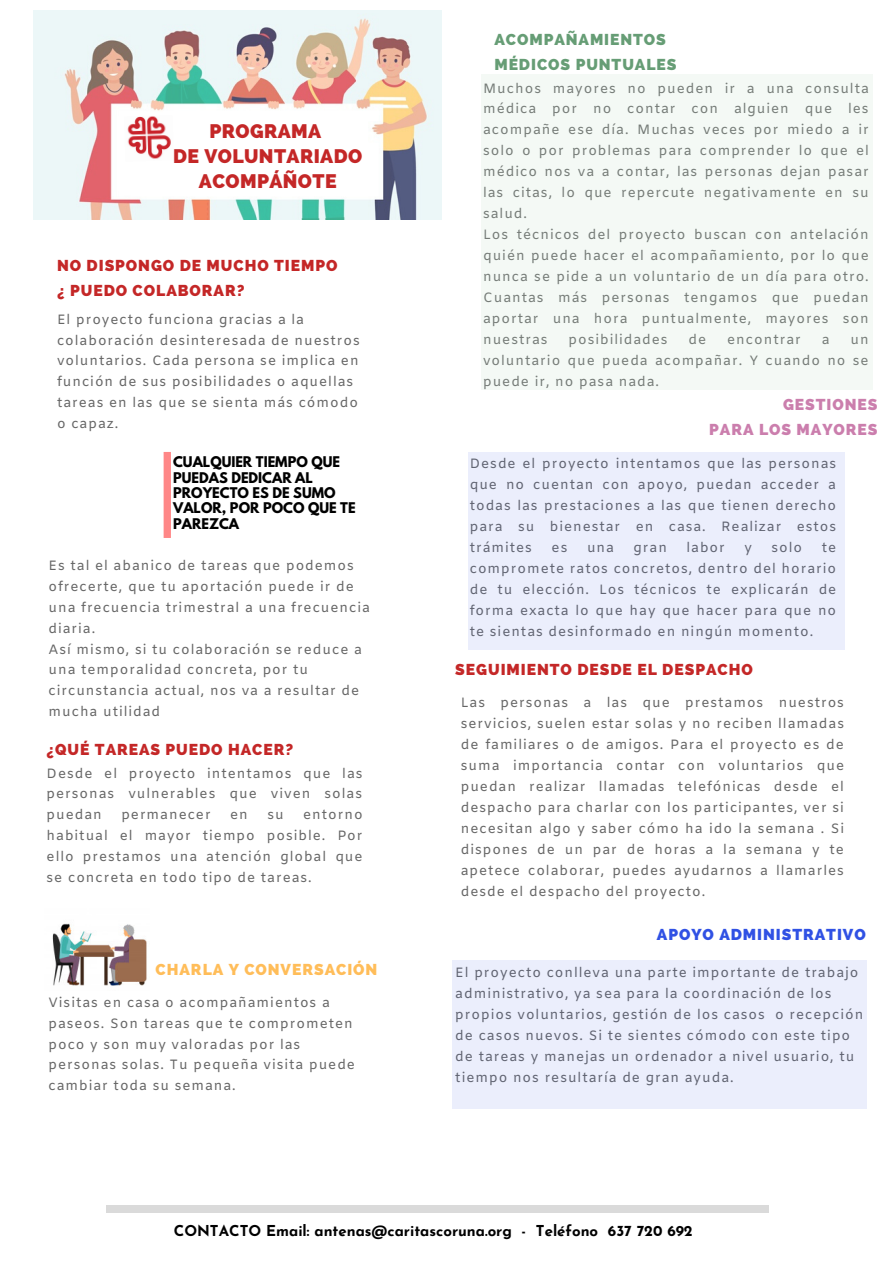
<style>
.page{position:relative;width:894px;height:1264px;background:#fff}
.page>*{position:absolute;margin:0;border:0;box-sizing:border-box;transform-origin:0 0}
.t1{font:800 19.5px/25px "Raleway";letter-spacing:.02em;color:#c42727;text-align:center}
.t2{font:800 15.6px/24.9px "Raleway";letter-spacing:.06em;color:#c42727}
.t3{font:800 15.6px/24.9px "Raleway";letter-spacing:.06em;color:#669d75}
.t4{font:800 15.6px/24.9px "Raleway";letter-spacing:.06em;color:#cb7ead;text-align:right}
.t5{font:800 15.6px "Raleway";letter-spacing:.06em;color:#ffbd59}
.t6{font:800 15.6px "Raleway";letter-spacing:.06em;color:#3051e4}
.t7{font:700 15px "Josefin Sans";color:#000}
.t8{font:13.5px/21px "Amiko";letter-spacing:.07em;color:#666;text-align:justify}
.t9{font:700 13.05px/15.3px "League Spartan";color:#000}
</style>
<div class="page">
<img style="left:34px;top:10px;width:407px;height:210px">
<img style="left:124px;top:115px;width:50px;height:47px">
<svg style="left:163px;top:452px;width:8px;height:86px"></svg>
<div style="left:452px;top:960px;width:414px;height:149px;background:#ebeefc"></div>
<div style="left:468px;top:452px;width:376px;height:197px;background:#ebeefc"></div>
<div style="left:481px;top:74px;width:391px;height:315px;background:#f4f9f5"></div>
<img style="left:52px;top:923px;width:95px;height:63px">
<div style="left:106px;top:1204px;width:662px;height:8px;background:#dadada"></div>
<h1 class="t1" style="left:173px;top:118px;width:190px">PROGRAMA<br>DE VOLUNTARIADO<br>ACOMPÁÑOTE</h1>
<p class="t2" style="left:57px;top:253px;width:282px">NO DISPONGO DE MUCHO TIEMPO ¿ PUEDO COLABORAR?</p>
<p class="t8" style="left:57px;top:310px;width:304px;text-align:left">El proyecto funciona gracias a la colaboración desinteresada de nuestros voluntarios. Cada persona se implica en función de sus posibilidades o aquellas tareas en las que se sienta más cómodo o capaz.</p>
<p class="t9" style="left:173px;top:456px;width:184px">CUALQUIER TIEMPO QUE<br>PUEDAS DEDICAR AL<br>PROYECTO ES DE SUMO<br>VALOR, POR POCO QUE TE<br>PAREZCA</p>
<p class="t8" style="left:48px;top:556px;width:323px;text-align:left">Es tal el abanico de tareas que podemos ofrecerte, que tu aportación puede ir de una frecuencia trimestral a una frecuencia diaria.<br>Así mismo, si tu colaboración se reduce a una temporalidad concreta, por tu circunstancia actual, nos va a resultar de mucha utilidad</p>
<p class="t2" style="left:47px;top:737px;width:248px">¿QUÉ TAREAS PUEDO HACER?</p>
<p class="t8" style="left:47px;top:763px;width:317px">Desde el proyecto intentamos que las personas vulnerables que viven solas puedan</p>
<p class="t8" style="left:47px;top:805px;width:317px;text-indent:256px">entorno habitual el mayor tiempo posible. Por ello prestamos una atención global que se concreta en todo tipo de tareas.</p>
<p class="t8" style="left:121px;top:805px;width:91px">permanecer</p>
<p class="t8" style="left:230px;top:805px;width:19px">en</p>
<p class="t8" style="left:267px;top:805px;width:18px">su</p>
<p class="t5" style="left:156px;top:960px;width:223px">CHARLA Y CONVERSACIÓN</p>
<p class="t8" style="left:48px;top:992px;width:308px;text-align:left">Visitas en casa o acompañamientos a paseos. Son tareas que te comprometen poco y son muy valoradas por las personas solas. Tu pequeña visita puede cambiar toda su semana.</p>
<p class="t3" style="left:494px;top:27px;width:183px">ACOMPAÑAMIENTOS<br>MÉDICOS PUNTUALES</p>
<p class="t8" style="left:483px;top:78px;width:387px;text-align:left">Muchos mayores no pueden ir a una consulta médica por no contar con alguien que les acompañe ese día. Muchas veces por miedo a ir solo o por problemas para comprender lo que el médico nos va a contar, las personas dejan pasar las citas, lo que repercute negativamente en su salud.<br>Los técnicos del proyecto buscan con antelación quién puede hacer el acompañamiento, por lo que nunca se pide a un voluntario de un día para otro.<br>Cuantas más personas tengamos que puedan aportar una hora puntualmente, mayores son nuestras</p>
<p class="t8" style="left:568px;top:330px;width:101px">posibilidades</p>
<p class="t8" style="left:688px;top:330px;width:19px">de</p>
<p class="t8" style="left:727px;top:330px;width:75px">encontrar</p>
<p class="t8" style="left:821px;top:330px;width:9px">a</p>
<p class="t8" style="left:483px;top:330px;width:387px;text-indent:367px">un voluntario que pueda acompañar. Y cuando no se puede ir, no pasa nada.</p>
<p class="t4" style="left:709px;top:392px;width:170px">GESTIONES<br>PARA LOS MAYORES</p>
<p class="t8" style="left:469px;top:454px;width:368px">Desde el proyecto intentamos que las personas que no cuentan con apoyo, puedan acceder a todas las prestaciones a las que tienen derecho para su bienestar en casa. Realizar estos trámites</p>
<p class="t8" style="left:551px;top:538px;width:17px">es</p>
<p class="t8" style="left:587px;top:538px;width:29px">una</p>
<p class="t8" style="left:633px;top:538px;width:35px">gran</p>
<p class="t8" style="left:686px;top:538px;width:40px">labor</p>
<p class="t8" style="left:744px;top:538px;width:9px">y</p>
<p class="t8" style="left:771px;top:538px;width:32px">solo</p>
<p class="t8" style="left:469px;top:538px;width:368px;text-indent:352px">te compromete ratos concretos, dentro del horario de tu elección. Los técnicos te explicarán de forma exacta lo que hay que hacer para que no te sientas desinformado en ningún momento.</p>
<p class="t2" style="left:455px;top:657px;width:299px">SEGUIMIENTO DESDE EL DESPACHO</p>
<p class="t8" style="left:460px;top:693px;width:385px">Las personas a las que prestamos nuestros servicios, suelen estar solas y no reciben llamadas de familiares o de amigos. Para el proyecto es de suma importancia contar con voluntarios que puedan realizar llamadas telefónicas desde el despacho para charlar con los participantes, ver si necesitan algo y saber cómo ha ido la semana . Si dispones de un par de horas a la semana y te apetece colaborar, puedes ayudarnos a llamarles desde el despacho del proyecto.</p>
<p class="t6" style="left:656px;top:925px;width:210px">APOYO ADMINISTRATIVO</p>
<p class="t8" style="left:455px;top:963px;width:409px;text-align:left">El proyecto conlleva una parte importante de trabajo administrativo, ya sea para la coordinación de los propios voluntarios, gestión de los casos o recepción de casos nuevos. Si te sientes cómodo con este tipo de tareas y manejas un ordenador a nivel usuario, tu tiempo nos resultaría de gran ayuda.</p>
<p class="t7" style="left:174px;top:1224px;width:520px">CONTACTO Email: antenas@caritascoruna.org - Teléfono 637 720 692</p>
</div>
